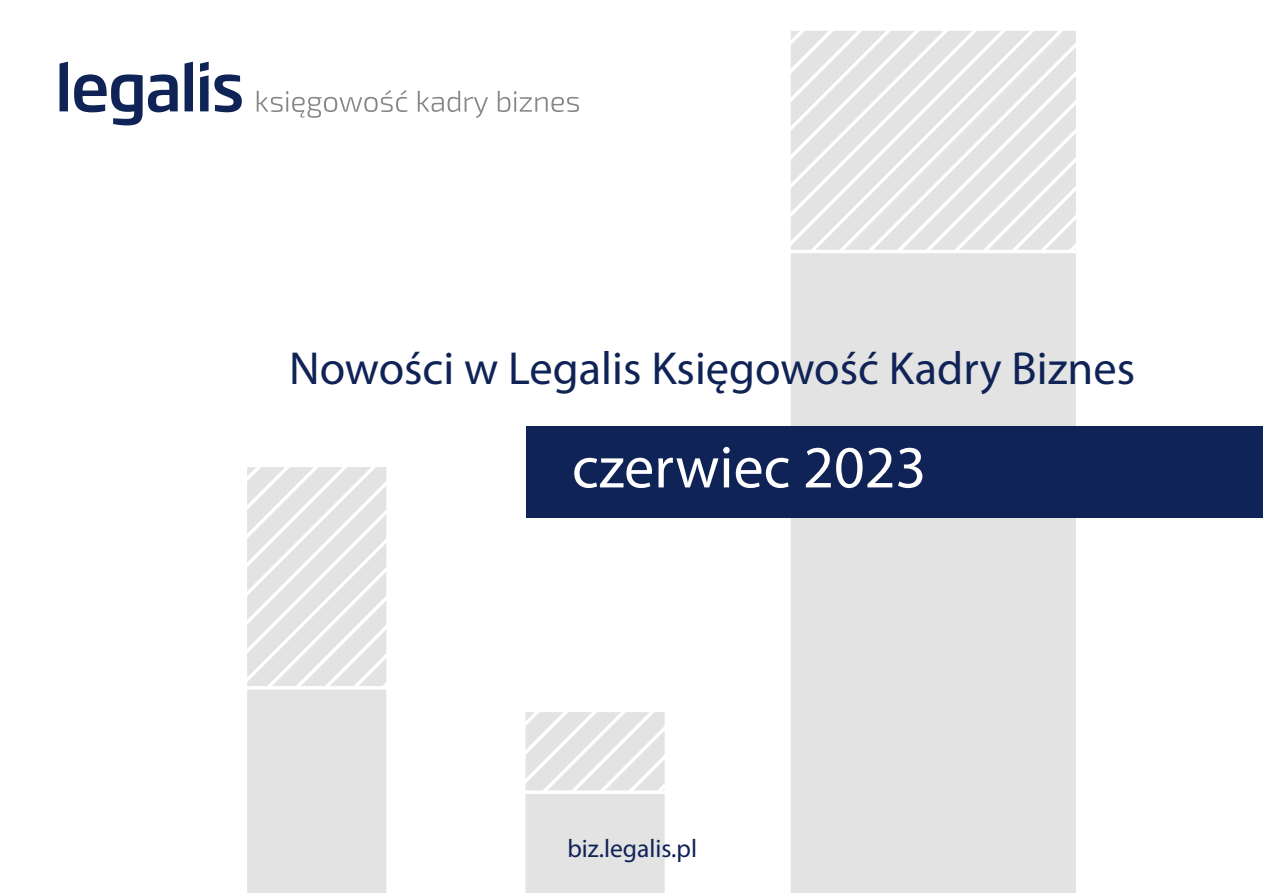
<style>
.page{position:relative;width:1263px;height:893px;background:#fff}
.page>*{position:absolute;margin:0;border:0;box-sizing:border-box;transform-origin:0 0}
.t1{font:60px "Myriad Pro";color:#fff}
.t2{font:46.5px "Myriad Pro";color:#0f2356}
.t3{font:25.5px "Myriad Pro";color:#0f2356}
</style>
<div class="page">
<div style="left:787px;top:253px;width:292px;height:640px;background:#e3e3e3"></div>
<svg style="left:791px;top:31px;width:284px;height:218px"></svg>
<div style="left:787px;top:27px;width:292px;height:226px;border:3px solid #fff"></div>
<div style="left:247px;top:689px;width:140px;height:204px;background:#e3e3e3"></div>
<svg style="left:248px;top:468px;width:138px;height:217px"></svg>
<div style="left:244px;top:464px;width:146px;height:225px;border:3px solid #fff"></div>
<svg style="left:525px;top:713px;width:140px;height:180px;background:#e5e5e5"></svg>
<div style="left:522px;top:709px;width:146px;height:85px;border:3px solid #fff"></div>
<div style="left:526px;top:426px;width:737px;height:91px;background:#0f2356"></div>
<svg style="left:60px;top:62px;width:182px;height:63px"></svg>
<svg style="left:257px;top:90px;width:150px;height:28px"></svg>
<svg style="left:418px;top:91px;width:70px;height:27px"></svg>
<svg style="left:498px;top:91px;width:81px;height:21px"></svg>
<p class="t2" style="left:289px;top:339px;width:847px">Nowości w Legalis Księgowość Kadry Biznes</p>
<p class="t1" style="left:572px;top:430px;width:356px">czerwiec 2023</p>
<p class="t3" style="left:567px;top:832px;width:131px">biz.legalis.pl</p>
</div>
